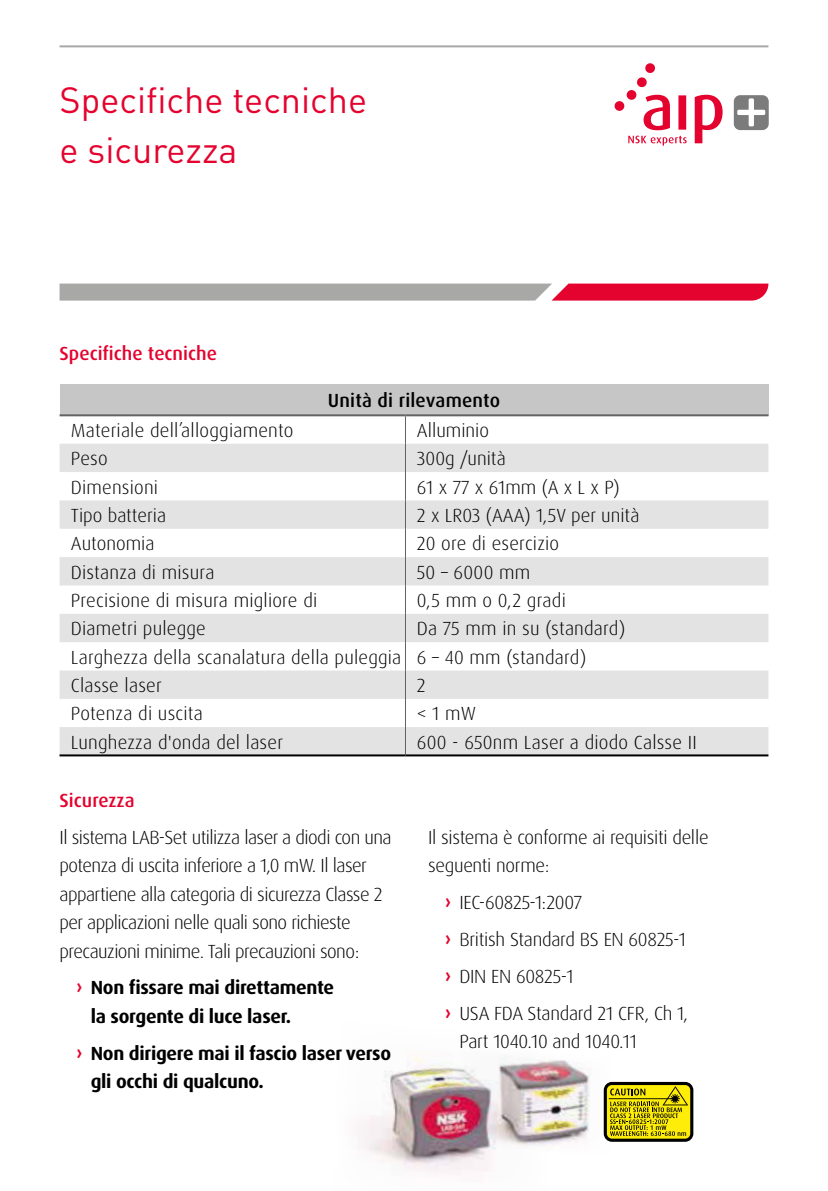
<style>
.page{position:relative;width:828px;height:1191px;background:#fff}
.page>*{position:absolute;margin:0;border:0;box-sizing:border-box;transform-origin:0 0}
.t1{font:36px/50px "DIN Pro";color:#e4032e}
.t2{font:300 19px/28.4px "Dax Pro";letter-spacing:-.005em;color:#000}
.t3{font:300 19px/28.4px "Dax Pro";letter-spacing:-.03em;color:#000}
.t4{font:700 19px/28.4px "Dax Pro";letter-spacing:-.015em;color:#000}
.t5{font:500 19px "Dax Pro";color:#e4032e}
.t6{font:500 19px "Dax Pro";letter-spacing:.01em;color:#000}
.s1{color:#e4032e}
.s2{font-weight:700;color:#e4032e}
</style>
<div class="page">
<img style="left:358px;top:1052px;width:131px;height:123px">
<img style="left:456px;top:1052px;width:158px;height:106px">
<svg style="left:60px;top:283px;width:708px;height:17px"></svg>
<svg style="left:604px;top:1082px;width:89px;height:59px"></svg>
<hr style="left:60px;top:45px;width:708px;height:2px;background:#a8a8a7">
<div style="left:734px;top:95px;width:34px;height:35px;background:#7c7b7b;border-radius:6px"></div>
<svg style="left:737px;top:98px;width:28px;height:28px"></svg>
<svg style="left:614px;top:63px;width:108px;height:83px"></svg>
<div style="left:60px;top:384px;width:708px;height:31px;background:#c6c6c6"></div>
<svg style="left:60px;top:444px;width:708px;height:310px;fill:#e3e3e3"></svg>
<svg style="left:405px;top:416px;width:1px;height:338px"></svg>
<hr style="left:60px;top:754px;width:345px;height:2px;background:#000">
<hr style="left:405px;top:754px;width:363px;height:2px;background:#000">
<hr style="left:60px;top:414px;width:345px;height:2px;background:#646363">
<hr style="left:405px;top:414px;width:363px;height:2px;background:#646363">
<h1 class="t1" style="left:60px;top:71px;width:309px">Specifiche tecniche e sicurezza</h1>
<p class="t5" style="left:60px;top:341px;width:159px">Specifiche tecniche</p>
<p class="t6" style="left:328px;top:388px;width:174px">Unità di rilevamento</p>
<p class="t2" style="left:71px;top:416px;width:224px">Materiale dell’alloggiamento</p>
<p class="t2" style="left:417px;top:416px;width:74px">Alluminio</p>
<p class="t2" style="left:71px;top:444px;width:38px">Peso</p>
<p class="t2" style="left:417px;top:444px;width:90px">300g /unità</p>
<p class="t2" style="left:71px;top:473px;width:89px">Dimensioni</p>
<p class="t2" style="left:417px;top:473px;width:204px">61 x 77 x 61mm (A x L x P)</p>
<p class="t2" style="left:71px;top:501px;width:97px">Tipo batteria</p>
<p class="t2" style="left:417px;top:501px;width:224px">2 x LR03 (AAA) 1,5V per unità</p>
<p class="t2" style="left:71px;top:529px;width:85px">Autonomia</p>
<p class="t2" style="left:417px;top:529px;width:144px">20 ore di esercizio</p>
<p class="t2" style="left:71px;top:558px;width:145px">Distanza di misura</p>
<p class="t2" style="left:417px;top:558px;width:115px">50 – 6000 mm</p>
<p class="t2" style="left:71px;top:586px;width:248px">Precisione di misura migliore di</p>
<p class="t2" style="left:417px;top:586px;width:151px">0,5 mm o 0,2 gradi</p>
<p class="t2" style="left:71px;top:615px;width:137px">Diametri pulegge</p>
<p class="t2" style="left:71px;top:615px;width:556px;text-indent:346px">Da 75 mm in su (standard)<br>Larghezza della scanalatura della puleggia 6 – 40 mm (standard)<br>Classe laser</p>
<p class="t2" style="left:417px;top:671px;width:10px">2</p>
<p class="t2" style="left:71px;top:699px;width:134px">Potenza di uscita</p>
<p class="t2" style="left:417px;top:699px;width:61px">&lt; 1 mW</p>
<p class="t2" style="left:71px;top:728px;width:214px">Lunghezza d'onda del laser</p>
<p class="t2" style="left:417px;top:728px;width:281px">600 - 650nm Laser a diodo Calsse II</p>
<p class="t5" style="left:60px;top:788px;width:77px">Sicurezza</p>
<p class="t3" style="left:60px;top:823px;width:334px">Il sistema LAB-Set utilizza laser a diodi con una potenza di uscita inferiore a 1,0 mW. Il laser appartiene alla categoria di sicurezza Classe 2 per applicazioni nelle quali sono richieste precauzioni minime. Tali precauzioni sono:</p>
<p class="t4" style="left:91px;top:973px;width:245px;text-indent:-14px"><span class="s1">›</span> Non fissare mai direttamente la sorgente di luce laser.</p>
<p class="t4" style="left:91px;top:1039px;width:302px;text-indent:-14px"><span class="s1">›</span> Non dirigere mai il fascio laser verso gli occhi di qualcuno.</p>
<p class="t2" style="left:428px;top:823px;width:282px">Il sistema è conforme ai requisiti delle seguenti norme:</p>
<p class="t2" style="left:445px;top:884px;width:244px;line-height:36.8px"><span class="s2">›</span> IEC-60825-1:2007<br><span class="s2">›</span> British Standard BS EN 60825-1 <span class="s2">›</span> DIN EN 60825-1<br><span class="s2">›</span> USA FDA Standard 21 CFR, Ch 1,</p>
<p class="t2" style="left:459px;top:1027px;width:179px">Part 1040.10 and 1040.11</p>
</div>
